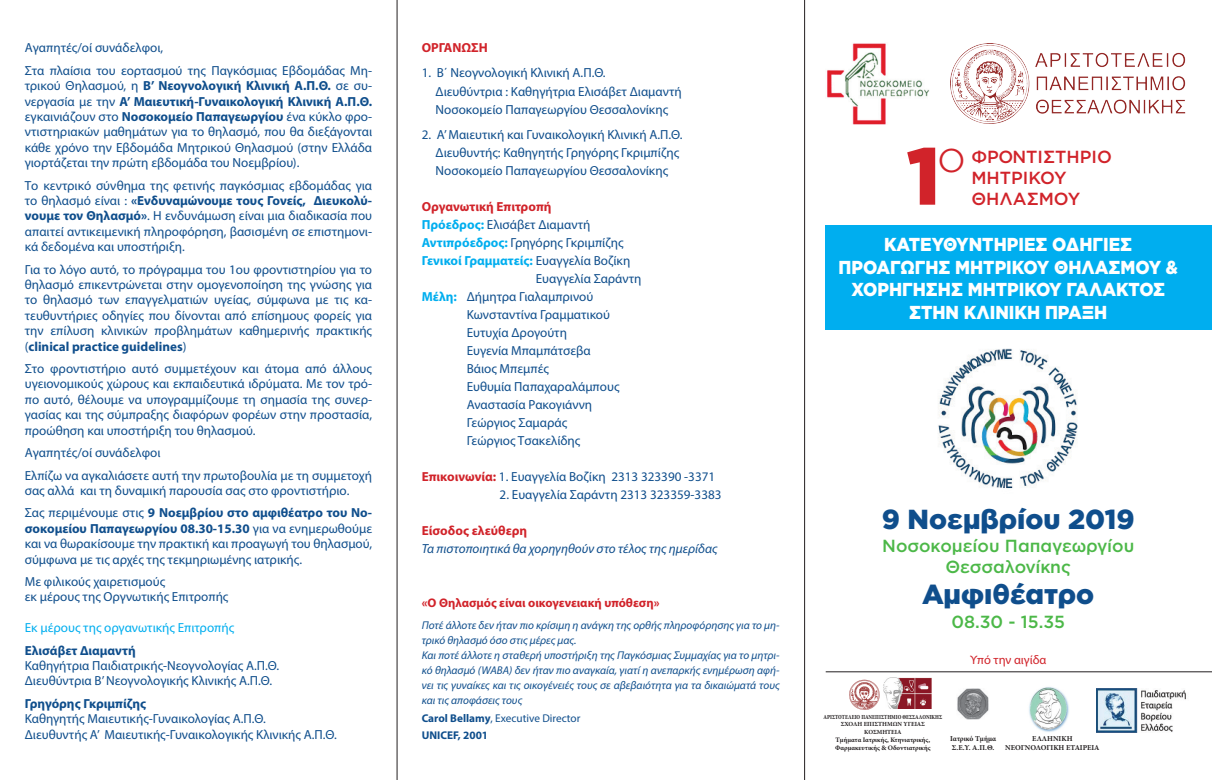
<style>
.page{position:relative;width:1212px;height:780px;background:#fff}
.page>*{position:absolute;margin:0;border:0;box-sizing:border-box;transform-origin:0 0}
.t1{font:900 80.88px "Gotham Greek";color:#d1232a}
.t2{font:300 45px "Gotham Greek";color:#d1232a}
.t3{font:900 27.5px "Gotham Greek";color:#0f4e8c}
.t4{font:900 18.75px "Gotham Greek";color:#fff;scale:.92 1}
.t5{font:500 17.5px "Gotham Greek";color:#4cb848}
.t6{font:500 17.5px "Gotham Greek";color:#d1232a}
.t7{font:500 17.5px "Gotham Greek";letter-spacing:-.02em;color:#4cb848}
.t8{font:13.12px/15.4px "Myriad Pro";color:#0f4e8c;text-align:justify}
.t9{font:italic 13.12px "Myriad Pro";color:#0f4e8c}
.t10{font:700 13.12px "Myriad Pro";color:#d1232a}
.t11{font:700 13.12px "Myriad Pro";color:#0f4e8c}
.t12{font:700 13.12px "Myriad Pro";color:#00aeef}
.t13{font:13.12px "Myriad Pro";color:#00aeef}
.t14{font:700 12.5px "Myriad Pro";color:#d1232a}
.t15{font:12.5px "Myriad Pro";color:#d1232a}
.t16{font:italic 11.25px/15px "Myriad Pro";color:#0f4e8c}
.t17{font:11.25px "Myriad Pro";color:#0f4e8c}
.t18{font:700 11.25px "Myriad Pro";color:#0f4e8c}
.t19{font:700 7.5px "Minion Pro";color:#231f20}
.t20{font:700 6.88px "Minion Pro";color:#231f20}
.t21{font:700 condensed 6.25px "Minion Pro";color:#231f20;scale:.9 1}
.t22{font:700 6.25px "Minion Pro";color:#231f20}
.s1{font-weight:700}
.s2{font-weight:700;color:#00aeef}
.s3{font-weight:400;color:#0f4e8c}
.s4{font-weight:700;color:#d1232a}
</style>
<div class="page">
<div style="left:826px;top:224px;width:386px;height:105px;background:#00aeef"></div>
<img style="left:938px;top:348px;width:140px;height:141px">
<img style="left:827px;top:43px;width:102px;height:81px">
<img style="left:849px;top:679px;width:31px;height:31px">
<img style="left:883px;top:678px;width:48px;height:30px">
<img style="left:957px;top:688px;width:32px;height:31px">
<img style="left:1096px;top:688px;width:90px;height:44px">
<img style="left:1029px;top:687px;width:40px;height:45px">
<hr style="left:826px;top:671px;width:386px;height:1px;background:#231f20">
<img style="left:951px;top:44px;width:234px;height:79px">
<hr style="left:397px;top:0;width:1px;height:780px;background:#231f20">
<hr style="left:804px;top:0;width:1px;height:780px;background:#231f20">
<p class="t8" style="left:25px;top:40px;width:140px">Αγαπητές/οί συνάδελφοι,</p>
<p class="t8" style="left:25px;top:63px;width:349px">Στα πλαίσια του εορτασμού της Παγκόσμιας Εβδομάδας Μη&shy;τρικού Θηλασμού, η <span class="s1">Β’ Νεογνολογική Κλινική Α.Π.Θ.</span> σε συ&shy;νεργασία με την <span class="s1">Α’ Μαιευτική-Γυναικολογική Κλινική Α.Π.Θ. </span>εγκαινιάζουν στο <span class="s1">Νοσοκομείο Παπαγεωργίου</span> ένα κύκλο φρο&shy;ντιστηριακών μαθημάτων για το θηλασμό, που θα διεξάγονται κάθε χρόνο την Εβδομάδα Μητρικού Θηλασμού (στην Ελλάδα γιορτάζεται την πρώτη εβδομάδα του Νοεμβρίου).</p>
<p class="t8" style="left:25px;top:177px;width:349px">Το κεντρικό σύνθημα της φετινής παγκόσμιας εβδομάδας για τo θηλασμό είναι : <span class="s1">«Ενδυναμώνουμε τους Γονείς, Διευκολύ&shy;νουμε τον Θηλασμό»</span>. Η ενδυνάμωση είναι μια διαδικασία που απαιτεί αντικειμενική πληροφόρηση, βασισμένη σε επιστημονι&shy;κά δεδομένα και υποστήριξη.</p>
<p class="t8" style="left:25px;top:261px;width:349px">Για το λόγο αυτό, το πρόγραμμα του 1ου φροντιστηρίου για το θηλασμό επικεντρώνεται στην ομογενοποίηση της γνώσης για το θηλασμό των επαγγελματιών υγείας, σύμφωνα με τις κα&shy;τευθυντήριες οδηγίες που δίνονται από επίσημους φορείς για την επίλυση κλινικών προβλημάτων καθημερινής πρακτικής (<span class="s1">clinical practice guidelines</span>)</p>
<p class="t8" style="left:25px;top:361px;width:349px">Στο φροντιστήριο αυτό συμμετέχουν και άτομα από άλλους υγειονομικούς χώρους και εκπαιδευτικά ιδρύματα. Με τον τρό&shy;πο αυτό, θέλουμε να υπογραμμίζουμε τη σημασία της συνερ&shy;γασίας και της σύμπραξης διαφόρων φορέων στην προστασία, προώθηση και υποστήριξη του θηλασμού.</p>
<p class="t8" style="left:25px;top:445px;width:137px">Αγαπητές/οί συνάδελφοι</p>
<p class="t8" style="left:25px;top:467px;width:349px">Ελπίζω να αγκαλιάσετε αυτή την πρωτοβουλία με τη συμμετοχή σας αλλά και τη δυναμική παρουσία σας στο φροντιστήριο.</p>
<p class="t8" style="left:25px;top:505px;width:349px">Σας περιμένουμε στις <span class="s1">9 Νοεμβρίου στο αμφιθέατρο του Νο&shy;σοκομείου Παπαγεωργίου 08.30-15.30</span> για να ενημερωθούμε και να θωρακίσουμε την πρακτική και προαγωγή του θηλασμού, σύμφωνα με τις αρχές της τεκμηριωμένης ιατρικής.</p>
<p class="t8" style="left:25px;top:573px;width:142px">Με φιλικούς χαιρετισμούς</p>
<p class="t8" style="left:25px;top:589px;width:205px">εκ μέρους της Οργνωτικής Επιτροπής</p>
<p class="t13" style="left:25px;top:619px;width:211px">Εκ μέρους της οργανωτικής Επιτροπής</p>
<p class="t11" style="left:25px;top:641px;width:113px">Ελισάβετ Διαμαντή</p>
<p class="t8" style="left:25px;top:657px;width:256px">Καθηγήτρια Παιδιατρικής-Νεογνολογίας Α.Π.Θ.</p>
<p class="t8" style="left:25px;top:673px;width:249px">Διευθύντρια Β’ Νεογνολογικής Κλινικής Α.Π.Θ.</p>
<p class="t11" style="left:25px;top:694px;width:123px">Γρηγόρης Γκριμπίζης</p>
<p class="t8" style="left:25px;top:711px;width:243px">Καθηγητής Μαιευτικής-Γυναικολογίας Α.Π.Θ.</p>
<p class="t8" style="left:25px;top:726px;width:314px">Διευθυντής Α’ Μαιευτικής-Γυναικολογικής Κλινικής Α.Π.Θ.</p>
<p class="t10" style="left:422px;top:39px;width:68px">ΟΡΓΑΝΩΣΗ</p>
<p class="t8" style="left:422px;top:65px;width:185px">1. Β΄ Νεογνολογική Κλινική Α.Π.Θ.</p>
<p class="t8" style="left:436px;top:83px;width:248px">Διευθύντρια : Καθηγήτρια Ελισάβετ Διαμαντή</p>
<p class="t8" style="left:436px;top:101px;width:234px">Νοσοκομείο Παπαγεωργίου Θεσσαλονίκης</p>
<p class="t8" style="left:422px;top:126px;width:262px">2. A’ Μαιευτική και Γυναικολογική Κλινική Α.Π.Θ.</p>
<p class="t8" style="left:436px;top:144px;width:245px">Διευθυντής: Καθηγητής Γρηγόρης Γκριμπίζης</p>
<p class="t8" style="left:436px;top:162px;width:234px">Νοσοκομείο Παπαγεωργίου Θεσσαλονίκης</p>
<p class="t10" style="left:422px;top:198px;width:131px">Οργανωτική Επιτροπή</p>
<p class="t8" style="left:422px;top:216px;width:170px"><span class="s2">Πρόεδρος:</span> Ελισάβετ Διαμαντή</p>
<p class="t8" style="left:422px;top:234px;width:203px"><span class="s2">Αντιπρόεδρος:</span> Γρηγόρης Γκριμπίζης</p>
<p class="t12" style="left:422px;top:252px;width:210px">Γενικοί Γραμματείς: <span class="s3">Ευαγγελία Βοζίκη</span></p>
<p class="t8" style="left:536px;top:270px;width:107px">Ευαγγελία Σαράντη</p>
<p class="t8" style="left:422px;top:288px;width:173px"><span class="s2">Μέλη:</span> Δήμητρα Γιαλαμπρινού</p>
<p class="t8" style="left:467px;top:306px;width:145px">Κωνσταντίνα Γραμματικού</p>
<p class="t8" style="left:467px;top:324px;width:102px">Ευτυχία Δρογούτη</p>
<p class="t8" style="left:467px;top:342px;width:126px">Ευγενία Μπαμπάτσεβα</p>
<p class="t8" style="left:467px;top:360px;width:84px">Βάιος Μπεμπές</p>
<p class="t8" style="left:467px;top:378px;width:154px">Ευθυμία Παπαχαραλάμπους</p>
<p class="t8" style="left:467px;top:396px;width:127px">Αναστασία Ρακογιάννη</p>
<p class="t8" style="left:467px;top:414px;width:102px">Γεώργιος Σαμαράς</p>
<p class="t8" style="left:467px;top:432px;width:115px">Γεώργιος Τσακελίδης</p>
<p class="t8" style="left:422px;top:468px;width:295px"><span class="s4">Επικοινωνία:</span> 1. Ευαγγελία Βοζίκη 2313 323390 -3371</p>
<p class="t8" style="left:500px;top:486px;width:223px">2. Ευαγγελία Σαράντη 2313 323359-3383</p>
<p class="t10" style="left:422px;top:522px;width:107px">Είσοδος ελεύθερη</p>
<p class="t9" style="left:422px;top:540px;width:297px">Τα πιστοποιητικά θα χορηγηθούν στο τέλος της ημερίδας</p>
<p class="t14" style="left:422px;top:594px;width:239px">«Ο Θηλασμός είναι οικογενειακή υπόθεση»</p>
<p class="t16" style="left:422px;top:617px;width:359px">Ποτέ άλλοτε δεν ήταν πιο κρίσιμη η ανάγκη της ορθής πληροφόρησης για το μη&shy;τρικό θηλασμό όσο στις μέρες μας.</p>
<p class="t16" style="left:422px;top:647px;width:359px;text-align:justify">Και ποτέ άλλοτε η σταθερή υποστήριξη της Παγκόσμιας Συμμαχίας για το μητρι&shy;κό θηλασμό (WABA) δεν ήταν πιο αναγκαία, γιατί η ανεπαρκής ενημέρωση αφή&shy;νει τις γυναίκες και τις οικογένειές τους σε αβεβαιότητα για τα δικαιώματά τους και τις αποφάσεις τους</p>
<p class="t17" style="left:422px;top:711px;width:160px"><span class="s1">Carol Bellamy</span>, Executive Director</p>
<p class="t18" style="left:422px;top:728px;width:68px">UNICEF, 2001</p>
<p class="t1" style="left:906px;top:129px;width:36px">1</p>
<p class="t2" style="left:937px;top:131px;width:31px">ο</p>
<p class="t6" style="left:971px;top:146px;width:142px">ΦΡΟΝΤΙΣΤΗΡΙΟ</p>
<p class="t6" style="left:971px;top:167px;width:97px">ΜΗΤΡΙΚΟΥ</p>
<p class="t6" style="left:971px;top:188px;width:110px">ΘΗΛΑΣΜΟΥ</p>
<p class="t4" style="left:884px;top:234px;width:271px">ΚΑΤΕΥΘΥΝΤΗΡΙΕΣ ΟΔΗΓΙΕΣ</p>
<p class="t4" style="left:838px;top:256px;width:370px">ΠΡΟΑΓΩΓΗΣ ΜΗΤΡΙΚΟΥ ΘΗΛΑΣΜΟΥ &amp;</p>
<p class="t4" style="left:851px;top:279px;width:342px">ΧΟΡΗΓΗΣΗΣ ΜΗΤΡΙΚΟΥ ΓΑΛΑΚΤΟΣ</p>
<p class="t4" style="left:909px;top:301px;width:217px">ΣΤΗΝ ΚΛΙΝΙΚΗ ΠΡΑΞΗ</p>
<p class="t3" style="left:882px;top:503px;width:255px">9 Νοεμβρίου 2019</p>
<p class="t5" style="left:882px;top:536px;width:254px">Νοσοκομείου Παπαγεωργίου</p>
<p class="t7" style="left:945px;top:557px;width:127px">Θεσσαλονίκης</p>
<p class="t5" style="left:951px;top:612px;width:115px">08.30 - 15.35</p>
<p class="t3" style="left:922px;top:578px;width:173px">Αμφιθέατρο</p>
<p class="t15" style="left:970px;top:652px;width:78px">Υπό την αιγίδα</p>
<p class="t21" style="left:823px;top:712px;width:133px">ΑΡΙΣΤΟΤΕΛΕΙΟ ΠΑΝΕΠΙΣΤΗΜΙΟ ΘΕΣΣΑΛΟΝΙΚΗΣ</p>
<p class="t22" style="left:841px;top:720px;width:86px">ΣΧΟΛΗ ΕΠΙΣΤΗΜΩΝ ΥΓΕΙΑΣ</p>
<p class="t22" style="left:864px;top:727px;width:39px">ΚΟΣΜΗΤΕΙΑ</p>
<p class="t20" style="left:835px;top:735px;width:96px">Τμήματα Ιατρικής, Κτηνιατρικής,</p>
<p class="t20" style="left:835px;top:743px;width:97px">Φαρμακευτικής &amp; Οδοντιατρικής</p>
<p class="t19" style="left:950px;top:733px;width:47px">Ιατρικό Τμήμα</p>
<p class="t19" style="left:952px;top:742px;width:44px">Σ.Ε.Υ. Α.Π.Θ.</p>
<p class="t19" style="left:1032px;top:733px;width:42px">ΕΛΛΗΝΙΚΗ</p>
<p class="t19" style="left:1005px;top:742px;width:96px">ΝΕΟΓΝΟΛΟΓΙΚΗ ΕΤΑΙΡΕΙΑ</p>
</div>
